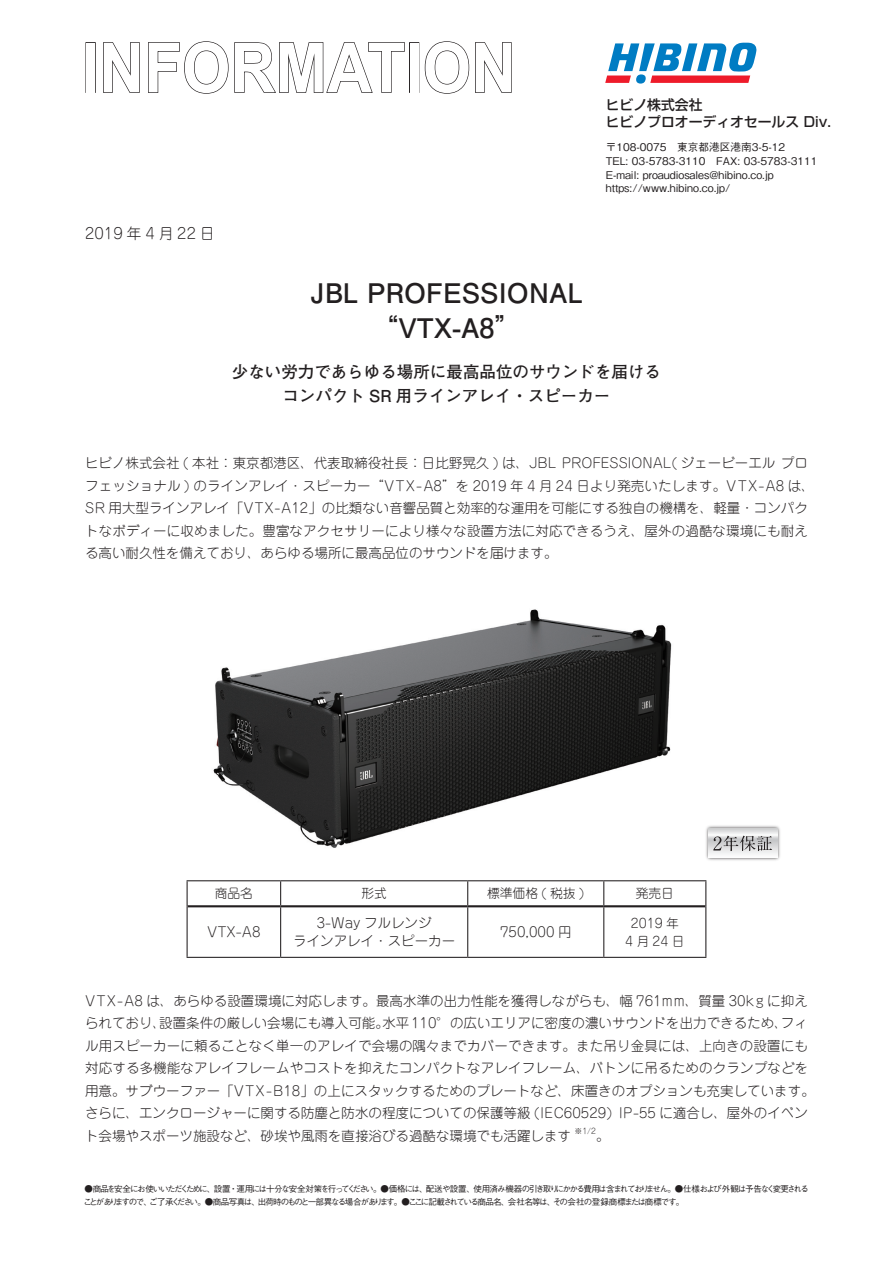
<style>
.page{position:relative;width:893px;height:1263px;background:#fff}
.page>*{position:absolute;margin:0;border:0;box-sizing:border-box;transform-origin:0 0}
.t1{font:700 69.15px "Arial";color:#fff;scale:.9 1}
.タイトル{font:700 27px "Futo Go B101 Pro";color:#231f20}
.タイトル-2{font:700 16.5px "Futo Go B101 Pro";color:#231f20}
.本文{font:300 15px "Jun 101 Pro";letter-spacing:.25em;color:#231f20}
.t2{font:500 13.8px/17px "Shin Go Pro";color:#231f20}
.本文-2{font:300 13.5px/22.5px "Jun 101 Pro";color:#231f20}
.本文-3{font:300 12.75px "Jun 101 Pro";color:#231f20}
.サブタイトル{font:300 12.75px "Jun 101 Pro";color:#231f20}
.t3{font:500 10.65px/14px "Gothic BBB Pro";color:#231f20}
.t4{font:500 8.55px/12.8px "Gothic BBB Pro";letter-spacing:-.15em;color:#231f20}
.本文-4{font:300 7.8px "Jun 101 Pro";color:#231f20}
</style>
<div class="page">
<svg style="left:605px;top:43px;width:151px;height:40px"></svg>
<div style="left:85px;top:42px;width:11px;height:51px;border:1px solid #231f20"></div>
<svg style="left:103px;top:42px;width:37px;height:51px"></svg>
<svg style="left:148px;top:41px;width:257px;height:53px"></svg>
<div style="left:409px;top:42px;width:10px;height:51px;border:1px solid #231f20"></div>
<svg style="left:424px;top:41px;width:88px;height:53px"></svg>
<hr style="left:187px;top:880px;width:94px;height:1px;background:#231f20">
<svg style="left:187px;top:881px;width:1px;height:25px"></svg>
<hr style="left:281px;top:880px;width:187px;height:1px;background:#231f20">
<svg style="left:280px;top:881px;width:1px;height:24px"></svg>
<hr style="left:468px;top:880px;width:136px;height:1px;background:#231f20">
<svg style="left:467px;top:881px;width:1px;height:24px"></svg>
<hr style="left:604px;top:880px;width:102px;height:1px;background:#231f20">
<svg style="left:603px;top:881px;width:1px;height:24px"></svg>
<hr style="left:187px;top:906px;width:1px;height:51px;background:#231f20">
<hr style="left:280px;top:907px;width:1px;height:50px;background:#231f20">
<hr style="left:467px;top:907px;width:1px;height:50px;background:#231f20">
<hr style="left:603px;top:907px;width:1px;height:50px;background:#231f20">
<hr style="left:705px;top:906px;width:1px;height:51px;background:#231f20">
<hr style="left:187px;top:957px;width:94px;height:1px;background:#231f20">
<hr style="left:281px;top:957px;width:187px;height:1px;background:#231f20">
<hr style="left:468px;top:957px;width:136px;height:1px;background:#231f20">
<hr style="left:604px;top:957px;width:102px;height:1px;background:#231f20">
<hr style="left:188px;top:905px;width:93px;height:2px;background:#231f20">
<hr style="left:281px;top:905px;width:187px;height:2px;background:#231f20">
<hr style="left:468px;top:905px;width:136px;height:2px;background:#231f20">
<hr style="left:604px;top:905px;width:101px;height:2px;background:#231f20">
<img style="left:655px;top:825px;width:125px;height:87px">
<svg style="left:709px;top:828px;width:68px;height:30px"></svg>
<svg style="left:713px;top:836px;width:59px;height:15px"></svg>
<img style="left:213px;top:609px;width:482px;height:251px">
<h1 class="t1" style="left:82px;top:22px;width:484px">INFORMATION</h1>
<p class="本文" style="left:85px;top:221px;width:131px">2019年4月22日</p>
<p class="t2" style="left:606px;top:94px;width:227px">ヒビノ株式会社<br>ヒビノプロオーディオセールス Div.</p>
<p class="t3" style="left:606px;top:139px;width:213px">〒108-0075　東京都港区港南3-5-12<br>TEL: 03-5783-3110　FAX: 03-5783-3111<br>E-mail: proaudiosales@hibino.co.jp</p>
<p class="t3" style="left:606px;top:180px;width:126px">https://www.hibino.co.jp/</p>
<p class="タイトル" style="left:310px;top:271px;width:274px">JBL PROFESSIONAL</p>
<p class="タイトル" style="left:371px;top:306px;width:152px">“VTX-A8”</p>
<p class="タイトル-2" style="left:232px;top:358px;width:431px">少ない労力であらゆる場所に最高品位のサウンドを届ける</p>
<p class="タイトル-2" style="left:283px;top:382px;width:329px">コンパクト SR 用ラインアレイ・スピーカー</p>
<p class="本文-2" style="left:85px;top:450px;width:731px">ヒビノ株式会社 ( 本社：東京都港区、代表取締役社長：日比野晃久 ) は、JBL PROFESSIONAL( ジェービーエル プロフェッショナル ) のラインアレイ・スピーカー“VTX-A8”を 2019 年 4 月 24 日より発売いたします。VTX-A8 は、SR 用大型ラインアレイ「VTX-A12」の比類ない音響品質と効率的な運用を可能にする独自の機構を、軽量・コンパクトなボディーに収めました。豊富なアクセサリーにより様々な設置方法に対応できるうえ、屋外の過酷な環境にも耐える高い耐久性を備えており、あらゆる場所に最高品位のサウンドを届けます。</p>
<p class="サブタイトル" style="left:215px;top:883px;width:40px">商品名</p>
<p class="サブタイトル" style="left:361px;top:883px;width:27px">形式</p>
<p class="本文-3" style="left:487px;top:883px;width:99px">標準価格 ( 税抜 )</p>
<p class="サブタイトル" style="left:636px;top:883px;width:40px">発売日</p>
<p class="本文-2" style="left:207px;top:919px;width:55px">VTX-A8</p>
<p class="本文-2" style="left:317px;top:910px;width:116px">3-Way フルレンジ</p>
<p class="本文-2" style="left:293px;top:928px;width:163px">ラインアレイ・スピーカー</p>
<p class="本文-3" style="left:631px;top:913px;width:50px">2019 年</p>
<p class="本文-3" style="left:625px;top:931px;width:61px">4月24日</p>
<p class="本文-2" style="left:500px;top:919px;width:73px">750,000 円</p>
<p class="本文-2" style="left:85px;top:988px;width:731px">VTX-A8 は、あらゆる設置環境に対応します。最高水準の出力性能を獲得しながらも、幅 761mm、質量 30kg に抑えられており、設置条件の厳しい会場にも導入可能。水平110°の広いエリアに密度の濃いサウンドを出力できるため、フィル用スピーカーに頼ることなく単一のアレイで会場の隅々までカバーできます。また吊り金具には、上向きの設置にも対応する多機能なアレイフレームやコストを抑えたコンパクトなアレイフレーム、バトンに吊るためのクランプなどを用意。サブウーファー「VTX-B18」の上にスタックするためのプレートなど、床置きのオプションも充実しています。さらに、エンクロージャーに関する防塵と防水の程度についての保護等級 (IEC60529) IP-55 に適合し、屋外のイベント会場やスポーツ施設など、砂埃や風雨を直接浴びる過酷な環境でも活躍します</p>
<p class="本文-4" style="left:574px;top:1125px;width:23px">※1/2</p>
<p class="本文-2" style="left:596px;top:1123px;width:15px">。</p>
<p class="t4" style="left:84px;top:1181px;width:727px">●商品を安全にお使いいただくために、設置・運用には十分な安全対策を行ってください。●価格には、配送や設置、使用済み機器の引き取りにかかる費用は含まれておりません。●仕様および外観は予告なく変更されることがありますので、ご了承ください。●商品写真は、出荷時のものと一部異なる場合があります。●ここに記載されている商品名、会社名等は、その会社の登録商標または商標です。</p>
</div>
